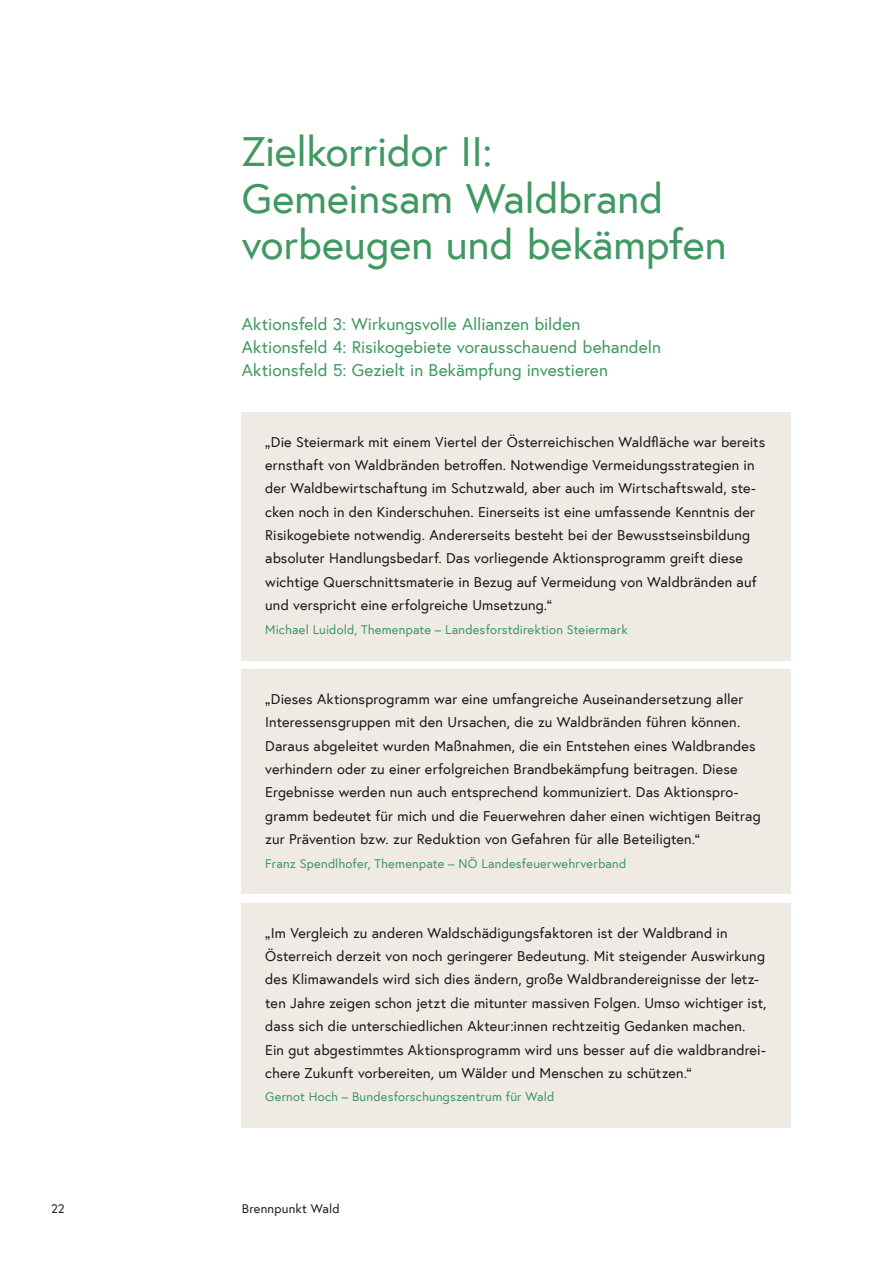
<style>
.page{position:relative;width:893px;height:1263px;background:#fff}
.page>*{position:absolute;margin:0;border:0;box-sizing:border-box;transform-origin:0 0}
.t1{font:42px/46.8px "Europa Austria";letter-spacing:-.005em;color:#409862}
.t2{font:17.25px/23.4px "Europa Austria";color:#409862}
.t3{font:14.4px/23.4px "Europa Austria";letter-spacing:.01em;color:#19191d}
.t4{font:12.75px "Europa Austria";letter-spacing:.015em;color:#409862}
.t5{font:12.75px "Europa Austria";letter-spacing:.02em;color:#231f20}
</style>
<div class="page">
<div style="left:242px;top:412px;width:549px;height:248px;background:#efeae4"></div>
<div style="left:242px;top:669px;width:549px;height:225px;background:#efeae4"></div>
<div style="left:242px;top:903px;width:549px;height:225px;background:#efeae4"></div>
<h1 class="t1" style="left:242px;top:127px;width:486px">Zielkorridor II:<br>Gemeinsam Waldbrand vorbeugen und bekämpfen</h1>
<p class="t2" style="left:242px;top:311px;width:421px">Aktionsfeld 3: Wirkungsvolle Allianzen bilden<br>Aktionsfeld 4: Risikogebiete vorausschauend behandeln<br>Aktionsfeld 5: Gezielt in Bekämpfung investieren</p>
<p class="t3" style="left:265px;top:429px;width:502px">„Die Steiermark mit einem Viertel der Österreichischen Waldfläche war bereits ernsthaft von Waldbränden betroffen. Notwendige Vermeidungsstrategien in der Waldbewirtschaftung im Schutzwald, aber auch im Wirtschaftswald, ste&shy;cken noch in den Kinderschuhen. Einerseits ist eine umfassende Kenntnis der Risikogebiete notwendig. Andererseits besteht bei der Bewusstseinsbildung absoluter Handlungsbedarf. Das vorliegende Aktionsprogramm greift diese wichtige Querschnittsmaterie in Bezug auf Vermeidung von Waldbränden auf und verspricht eine erfolgreiche Umsetzung.“</p>
<p class="t4" style="left:265px;top:621px;width:364px">Michael Luidold, Themenpate – Landesforstdirektion Steiermark</p>
<p class="t3" style="left:265px;top:687px;width:497px">„Dieses Aktionsprogramm war eine umfangreiche Auseinandersetzung aller Interessensgruppen mit den Ursachen, die zu Waldbränden führen können.<br>Daraus abgeleitet wurden Maßnahmen, die ein Entstehen eines Waldbrandes verhindern oder zu einer erfolgreichen Brandbekämpfung beitragen. Diese Ergebnisse werden nun auch entsprechend kommuniziert. Das Aktionspro&shy;gramm bedeutet für mich und die Feuerwehren daher einen wichtigen Beitrag zur Prävention bzw. zur Reduktion von Gefahren für alle Beteiligten.“</p>
<p class="t4" style="left:265px;top:855px;width:363px">Franz Spendlhofer, Themenpate – NÖ Landesfeuerwehrverband</p>
<p class="t3" style="left:265px;top:921px;width:503px">„Im Vergleich zu anderen Waldschädigungsfaktoren ist der Waldbrand in Österreich derzeit von noch geringerer Bedeutung. Mit steigender Auswirkung des Klimawandels wird sich dies ändern, große Waldbrandereignisse der letz&shy;ten Jahre zeigen schon jetzt die mitunter massiven Folgen. Umso wichtiger ist, dass sich die unterschiedlichen Akteur:innen rechtzeitig Gedanken machen.<br>Ein gut abgestimmtes Aktionsprogramm wird uns besser auf die waldbrandrei&shy;chere Zukunft vorbereiten, um Wälder und Menschen zu schützen.“</p>
<p class="t4" style="left:265px;top:1089px;width:291px">Gernot Hoch – Bundesforschungszentrum für Wald</p>
<p class="t5" style="left:51px;top:1200px;width:15px">22</p>
<p class="t5" style="left:242px;top:1200px;width:99px">Brennpunkt Wald</p>
</div>
